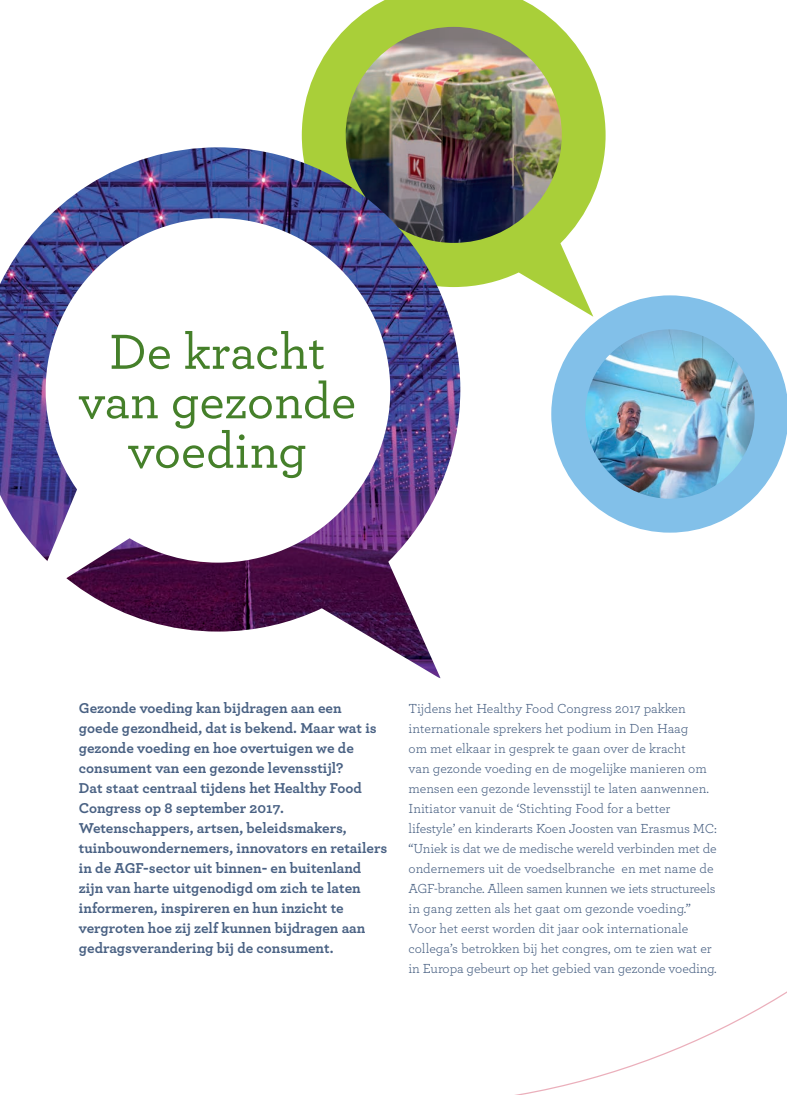
<style>
.page{position:relative;width:787px;height:1095px;background:#fff}
.page>*{position:absolute;margin:0;border:0;box-sizing:border-box;transform-origin:0 0}
.inleiding{font:500 51.62px "Archer";color:#45802a}
.qoutes{font:700 15px/20px "Archer";color:#496183}
.qoutes-2{font:13.75px/20px "Archer";letter-spacing:-.01em;color:#496183}
</style>
<div class="page">
<svg style="left:551px;top:295px;width:236px;height:238px;fill:#82c0e9"></svg>
<img style="left:585px;top:329px;width:169px;height:170px;border-radius:85px">
<svg style="left:302px;top:0;width:303px;height:317px;fill:#a9cf39"></svg>
<img style="left:336px;top:27px;width:226px;height:240px">
<img style="left:0;top:147px;width:460px;height:532px">
<svg style="left:31px;top:218px;width:359px;height:383px"></svg>
<p class="inleiding" style="left:109px;top:314px;width:218px">De kracht</p>
<p class="inleiding" style="left:78px;top:364px;width:279px">van gezonde</p>
<p class="inleiding" style="left:128px;top:413px;width:180px">voeding</p>
<p class="qoutes" style="left:79px;top:697px;width:310px">Gezonde voeding kan bijdragen aan een<br>goede gezondheid, dat is bekend. Maar wat is gezonde voeding en hoe overtuigen we de consument van een gezonde levensstijl?<br>Dat staat centraal tijdens het Healthy Food Congress op 8 september 2017.<br>Wetenschappers, artsen, beleidsmakers, tuinbouwondernemers, innovators en retailers in de AGF-sector uit binnen- en buitenland zijn van harte uitgenodigd om zich te laten informeren, inspireren en hun inzicht te vergroten hoe zij zelf kunnen bijdragen aan gedragsverandering bij de consument.</p>
<p class="qoutes-2" style="left:408px;top:697px;width:310px">Tijdens het Healthy Food Congress 2017 pakken internationale sprekers het podium in Den Haag<br>om met elkaar in gesprek te gaan over de kracht<br>van gezonde voeding en de mogelijke manieren om mensen een gezonde levensstijl te laten aanwennen.<br>Initiator vanuit de ‘Stichting Food for a better lifestyle’ en kinderarts Koen Joosten van Erasmus MC:</p>
<p class="qoutes-2" style="left:408px;top:837px;width:309px">“Uniek is dat we de medische wereld verbinden met de</p>
<p class="qoutes-2" style="left:408px;top:857px;width:309px">ondernemers uit de voedselbranche en met name de AGF-branche. Alleen samen kunnen we iets structureels in gang zetten als het gaat om gezonde voeding.” Voor het eerst worden dit jaar ook internationale collega’s betrokken bij het congres, om te zien wat er in Europa gebeurt op het gebied van gezonde voeding.</p>
</div>
